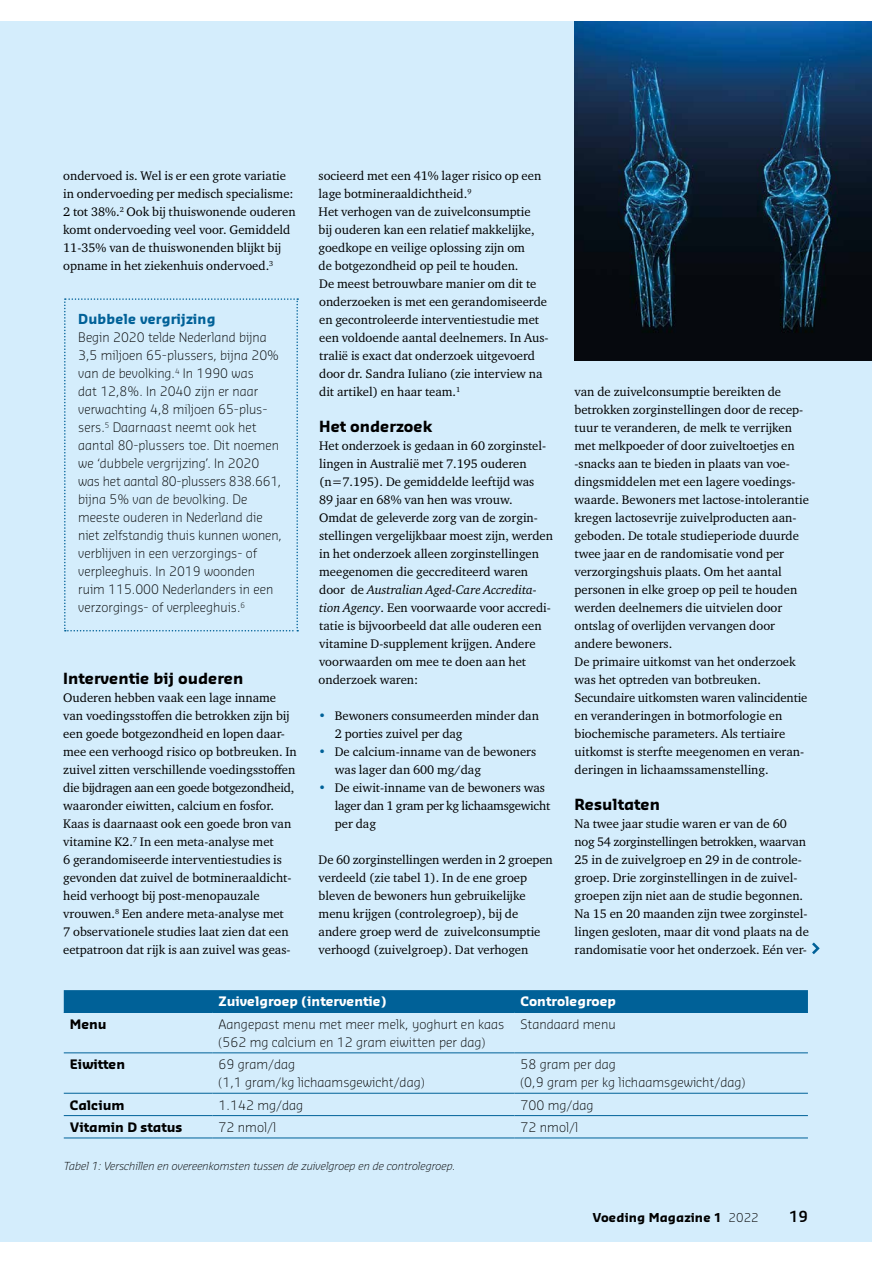
<style>
.page{position:relative;width:893px;height:1263px;background:#fff}
.page>*{position:absolute;margin:0;border:0;box-sizing:border-box;transform-origin:0 0}
.t1{font:700 15px "Sansa Std";color:#000}
.t2{font:600 15px "Sansa Std";color:#000}
.t3{font:700 13.5px "Sansa Std";letter-spacing:.01em;color:#006198}
.t4{font:12.75px/18px "Charter ITC Std";color:#000}
.t5{font:300 12.75px/18px "Sansa Std";color:#000}
.t6{font:700 12.75px "Sansa Std";color:#fff}
.t7{font:700 12.75px "Sansa Std";color:#000}
.t8{font:700 12px "Sansa Std";letter-spacing:.01em;color:#000}
.t9{font:italic 300 10.8px "Sansa Std";color:#000}
.s1{font-style:italic}
.s2{color:#006198}
.s3{font-weight:300}
</style>
<div class="page">
<div style="left:0;top:21px;width:872px;height:1221px;background:#d4edfc"></div>
<svg style="left:812px;top:942px;width:8px;height:12px"></svg>
<svg style="left:64px;top:298px;width:234px;height:333px"></svg>
<div style="left:64px;top:990px;width:744px;height:22px;background:#006198"></div>
<hr style="left:64px;top:1137px;width:149px;height:1px;background:#006198">
<hr style="left:213px;top:1137px;width:301px;height:1px;background:#006198">
<hr style="left:514px;top:1137px;width:294px;height:1px;background:#006198">
<hr style="left:64px;top:1012px;width:149px;height:1px;background:#006198">
<hr style="left:213px;top:1012px;width:301px;height:1px;background:#006198">
<hr style="left:514px;top:1012px;width:294px;height:1px;background:#006198">
<hr style="left:64px;top:1052px;width:149px;height:1px;background:#006198">
<hr style="left:213px;top:1052px;width:301px;height:1px;background:#006198">
<hr style="left:514px;top:1052px;width:294px;height:1px;background:#006198">
<hr style="left:64px;top:1093px;width:149px;height:1px;background:#006198">
<hr style="left:213px;top:1093px;width:301px;height:1px;background:#006198">
<hr style="left:514px;top:1093px;width:294px;height:1px;background:#006198">
<hr style="left:64px;top:1115px;width:149px;height:1px;background:#006198">
<hr style="left:213px;top:1115px;width:301px;height:1px;background:#006198">
<hr style="left:514px;top:1115px;width:294px;height:1px;background:#006198">
<img style="left:575px;top:21px;width:297px;height:339px">
<p class="t4" style="left:63px;top:166px;width:234px">ondervoed is. Wel is er een grote variatie in ondervoeding per medisch specialisme:<br>2 tot 38%.<sup>2</sup> Ook bij thuiswonende ouderen komt ondervoeding veel voor. Gemiddeld 11-35% van de thuiswonenden blijkt bij opname in het ziekenhuis ondervoed.<sup>3</sup></p>
<p class="t3" style="left:78px;top:310px;width:139px">Dubbele vergrijzing</p>
<p class="t5" style="left:78px;top:328px;width:205px">Begin 2020 telde Nederland bijna<br>3,5 miljoen 65-plussers, bijna 20% van de bevolking.<sup>4</sup> In 1990 was<br>dat 12,8%. In 2040 zijn er naar verwachting 4,8 miljoen 65-plus&shy;sers.<sup>5</sup> Daarnaast neemt ook het aantal 80-plussers toe. Dit noemen we ‘dubbele vergrijzing’. In 2020 was het aantal 80-plussers 838.661, bijna 5% van de bevolking. De meeste ouderen in Nederland die niet zelfstandig thuis kunnen wonen, verblijven in een verzorgings- of verpleeghuis. In 2019 woonden ruim 115.000 Nederlanders in een verzorgings- of verpleeghuis.<sup>6</sup></p>
<p class="t1" style="left:63px;top:669px;width:182px">Interventie bij ouderen</p>
<p class="t4" style="left:63px;top:688px;width:235px">Ouderen hebben vaak een lage inname van voedingsstoffen die betrokken zijn bij een goede botgezondheid en lopen daar&shy;mee een verhoogd risico op botbreuken. In zuivel zitten verschillende voedingsstoffen die bijdragen aan een goede botgezondheid, waaronder eiwitten, calcium en fosfor.<br>Kaas is daarnaast ook een goede bron van vitamine K2.<sup>7</sup> In een meta-analyse met<br>6 gerandomiseerde interventiestudies is gevonden dat zuivel de botmineraaldicht&shy;heid verhoogt bij post-menopauzale vrouwen.<sup>8</sup> Een andere meta-analyse met<br>7 observationele studies laat zien dat een eetpatroon dat rijk is aan zuivel was geas-</p>
<p class="t4" style="left:319px;top:166px;width:231px">socieerd met een 41% lager risico op een lage botmineraaldichtheid.<sup>9<br></sup>Het verhogen van de zuivelconsumptie<br>bij ouderen kan een relatief makkelijke, goedkope en veilige oplossing zijn om<br>de botgezondheid op peil te houden.<br>De meest betrouwbare manier om dit te onderzoeken is met een gerandomiseerde en gecontroleerde interventiestudie met een voldoende aantal deelnemers. In Aus&shy;tralië is exact dat onderzoek uitgevoerd door dr. Sandra Iuliano (zie interview na dit artikel) en haar team.<sup>1</sup></p>
<p class="t1" style="left:319px;top:417px;width:115px">Het onderzoek</p>
<p class="t4" style="left:319px;top:436px;width:236px">Het onderzoek is gedaan in 60 zorginstel&shy;lingen in Australië met 7.195 ouderen (n=7.195). De gemiddelde leeftijd was<br>89 jaar en 68% van hen was vrouw.<br>Omdat de geleverde zorg van de zorgin&shy;stellingen vergelijkbaar moest zijn, werden in het onderzoek alleen zorginstellingen meegenomen die geccrediteerd waren door de <span class="s1">Australian Aged-Care Accredita&shy;tion Agency</span>. Een voorwaarde voor accredi&shy;tatie is bijvoorbeeld dat alle ouderen een vitamine D-supplement krijgen. Andere voorwaarden om mee te doen aan het onderzoek waren:</p>
<p class="t4" style="left:335px;top:706px;width:206px;text-indent:-16px"><span class="s2">•</span> Bewoners consumeerden minder dan<br>2 porties zuivel per dag</p>
<p class="t4" style="left:335px;top:742px;width:203px;text-indent:-16px"><span class="s2">•</span> De calcium-inname van de bewoners was lager dan 600 mg/dag</p>
<p class="t4" style="left:335px;top:778px;width:217px;text-indent:-16px"><span class="s2">•</span> De eiwit-inname van de bewoners was lager dan 1 gram per kg lichaamsgewicht per dag</p>
<p class="t4" style="left:319px;top:851px;width:236px">De 60 zorginstellingen werden in 2 groepen verdeeld (zie tabel 1). In de ene groep bleven de bewoners hun gebruikelijke menu krijgen (controlegroep), bij de andere groep werd de zuivelconsumptie verhoogd (zuivelgroep). Dat verhogen</p>
<p class="t4" style="left:575px;top:383px;width:236px">van de zuivelconsumptie bereikten de betrokken zorginstellingen door de recep&shy;tuur te veranderen, de melk te verrijken met melkpoeder of door zuiveltoetjes en -snacks aan te bieden in plaats van voe&shy;dingsmiddelen met een lagere voedings&shy;waarde. Bewoners met lactose-intolerantie kregen lactosevrije zuivelproducten aan&shy;geboden. De totale studieperiode duurde twee jaar en de randomisatie vond per verzorgingshuis plaats. Om het aantal personen in elke groep op peil te houden werden deelnemers die uitvielen door ontslag of overlijden vervangen door andere bewoners.<br>De primaire uitkomst van het onderzoek was het optreden van botbreuken.<br>Secundaire uitkomsten waren valincidentie en veranderingen in botmorfologie en biochemische parameters. Als tertiaire uitkomst is sterfte meegenomen en veran&shy;deringen in lichaamssamenstelling.</p>
<p class="t1" style="left:575px;top:795px;width:87px">Resultaten</p>
<p class="t4" style="left:575px;top:814px;width:236px">Na twee jaar studie waren er van de 60 nog 54 zorginstellingen betrokken, waarvan 25 in de zuivelgroep en 29 in de controle&shy;groep. Drie zorginstellingen in de zuivel&shy;groepen zijn niet aan de studie begonnen.<br>Na 15 en 20 maanden zijn twee zorginstel&shy;lingen gesloten, maar dit vond plaats na de randomisatie voor het onderzoek. Eén ver-</p>
<p class="t6" style="left:219px;top:993px;width:169px">Zuivelgroep (interventie)</p>
<p class="t6" style="left:520px;top:993px;width:97px">Controlegroep</p>
<p class="t7" style="left:70px;top:1016px;width:38px">Menu</p>
<p class="t5" style="left:219px;top:1014px;width:287px">Aangepast menu met meer melk, yoghurt en kaas (562 mg calcium en 12 gram eiwitten per dag)</p>
<p class="t5" style="left:520px;top:1014px;width:97px">Standaard menu</p>
<p class="t7" style="left:70px;top:1056px;width:57px">Eiwitten</p>
<p class="t5" style="left:219px;top:1055px;width:207px">69 gram/dag<br>(1,1 gram/kg lichaamsgewicht/dag)</p>
<p class="t5" style="left:520px;top:1055px;width:226px">58 gram per dag<br>(0,9 gram per kg lichaamsgewicht/dag)</p>
<p class="t7" style="left:70px;top:1096px;width:56px">Calcium</p>
<p class="t5" style="left:219px;top:1095px;width:86px">1.142 mg/dag</p>
<p class="t5" style="left:520px;top:1095px;width:75px">700 mg/dag</p>
<p class="t7" style="left:70px;top:1119px;width:114px">Vitamin D status</p>
<p class="t5" style="left:219px;top:1117px;width:59px">72 nmol/l</p>
<p class="t5" style="left:520px;top:1117px;width:59px">72 nmol/l</p>
<p class="t9" style="left:64px;top:1159px;width:393px">Tabel 1: Verschillen en overeenkomsten tussen de zuivelgroep en de controlegroep.</p>
<p class="t8" style="left:592px;top:1210px;width:168px">Voeding Magazine 1 <span class="s3">2022</span></p>
<p class="t2" style="left:789px;top:1206px;width:20px">19</p>
</div>
